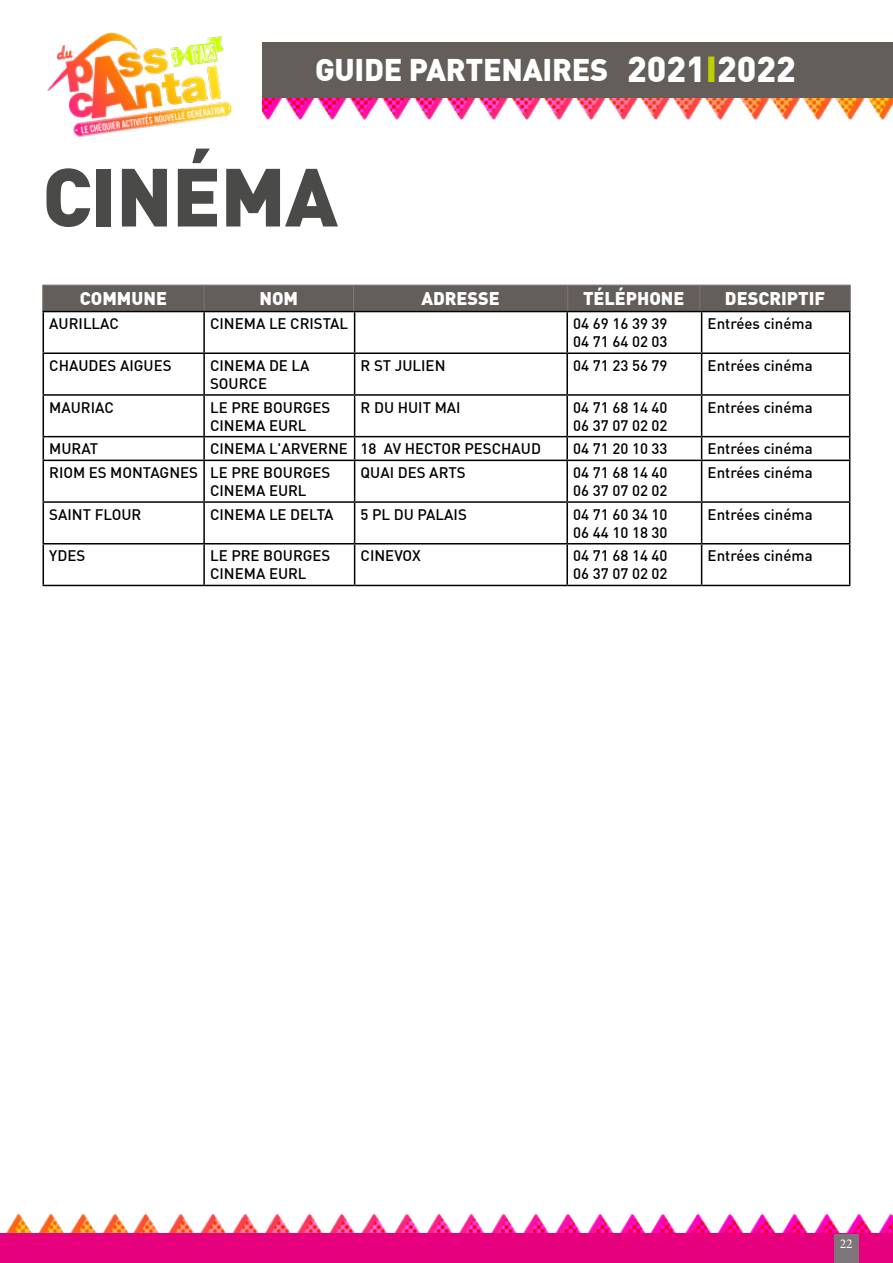
<style>
.page{position:relative;width:893px;height:1263px;background:#fff}
.page>*{position:absolute;margin:0;border:0;box-sizing:border-box;transform-origin:0 0}
.t1{font:900 81px "DIN";letter-spacing:-.01em;color:#4a4a49}
.t2{font:900 30.75px "DIN";letter-spacing:-.01em;color:#fff}
.t3{font:900 18px "DIN";color:#fff}
.t4{font:500 15px/18px "DIN";color:#000}
.t5{font:13.5px "Minion Pro";color:#fff}
.s1{font-size:35.4px}
.s2{font-size:35.4px;color:#bed000}
</style>
<div class="page">
<img style="left:6px;top:1213px;width:887px;height:20px">
<div style="left:0;top:1233px;width:893px;height:30px;background:#e6007d"></div>
<div style="left:263px;top:43px;width:630px;height:55px;background:#645e5b"></div>
<div style="left:834px;top:1234px;width:25px;height:29px;background:#7d7579"></div>
<svg style="left:42px;top:285px;width:809px;height:26px;background:#645e5b"></svg>
<img style="left:263px;top:98px;width:630px;height:22px">
<img style="left:47px;top:32px;width:185px;height:105px">
<hr style="left:43px;top:311px;width:161px;height:1px;background:#000">
<hr style="left:43px;top:312px;width:1px;height:40px;background:#000">
<hr style="left:204px;top:311px;width:151px;height:1px;background:#000">
<hr style="left:203px;top:312px;width:2px;height:40px;background:#000">
<hr style="left:355px;top:311px;width:212px;height:1px;background:#000">
<hr style="left:354px;top:312px;width:1px;height:40px;background:#000">
<hr style="left:567px;top:311px;width:135px;height:1px;background:#000">
<hr style="left:566px;top:312px;width:2px;height:40px;background:#000">
<hr style="left:702px;top:311px;width:148px;height:1px;background:#000">
<hr style="left:701px;top:312px;width:1px;height:40px;background:#000">
<hr style="left:849px;top:312px;width:1px;height:40px;background:#000">
<hr style="left:43px;top:352px;width:161px;height:2px;background:#000">
<hr style="left:43px;top:354px;width:1px;height:40px;background:#000">
<hr style="left:204px;top:352px;width:151px;height:2px;background:#000">
<hr style="left:203px;top:354px;width:2px;height:40px;background:#000">
<hr style="left:355px;top:352px;width:212px;height:2px;background:#000">
<hr style="left:354px;top:354px;width:1px;height:40px;background:#000">
<hr style="left:567px;top:352px;width:135px;height:2px;background:#000">
<hr style="left:566px;top:354px;width:2px;height:40px;background:#000">
<hr style="left:702px;top:352px;width:148px;height:2px;background:#000">
<hr style="left:701px;top:354px;width:1px;height:40px;background:#000">
<hr style="left:849px;top:354px;width:1px;height:40px;background:#000">
<hr style="left:43px;top:394px;width:161px;height:2px;background:#000">
<hr style="left:43px;top:396px;width:1px;height:40px;background:#000">
<hr style="left:204px;top:394px;width:151px;height:2px;background:#000">
<hr style="left:203px;top:396px;width:2px;height:40px;background:#000">
<hr style="left:355px;top:394px;width:212px;height:2px;background:#000">
<hr style="left:354px;top:396px;width:1px;height:40px;background:#000">
<hr style="left:567px;top:394px;width:135px;height:2px;background:#000">
<hr style="left:566px;top:396px;width:2px;height:40px;background:#000">
<hr style="left:702px;top:394px;width:148px;height:2px;background:#000">
<hr style="left:701px;top:396px;width:1px;height:40px;background:#000">
<hr style="left:849px;top:396px;width:1px;height:40px;background:#000">
<hr style="left:43px;top:436px;width:161px;height:1px;background:#000">
<svg style="left:43px;top:437px;width:1px;height:23px"></svg>
<hr style="left:204px;top:436px;width:151px;height:1px;background:#000">
<hr style="left:203px;top:437px;width:2px;height:23px;background:#000">
<hr style="left:355px;top:436px;width:212px;height:1px;background:#000">
<svg style="left:354px;top:437px;width:1px;height:23px"></svg>
<hr style="left:567px;top:436px;width:135px;height:1px;background:#000">
<hr style="left:566px;top:437px;width:2px;height:23px;background:#000">
<hr style="left:702px;top:436px;width:148px;height:1px;background:#000">
<svg style="left:701px;top:437px;width:1px;height:23px"></svg>
<svg style="left:849px;top:437px;width:1px;height:23px"></svg>
<hr style="left:43px;top:460px;width:161px;height:1px;background:#000">
<hr style="left:43px;top:461px;width:1px;height:40px;background:#000">
<hr style="left:204px;top:460px;width:151px;height:1px;background:#000">
<hr style="left:203px;top:461px;width:2px;height:40px;background:#000">
<hr style="left:355px;top:460px;width:212px;height:1px;background:#000">
<hr style="left:354px;top:461px;width:1px;height:40px;background:#000">
<hr style="left:567px;top:460px;width:135px;height:1px;background:#000">
<hr style="left:566px;top:461px;width:2px;height:40px;background:#000">
<hr style="left:702px;top:460px;width:148px;height:1px;background:#000">
<hr style="left:701px;top:461px;width:1px;height:40px;background:#000">
<hr style="left:849px;top:461px;width:1px;height:40px;background:#000">
<hr style="left:43px;top:501px;width:161px;height:2px;background:#000">
<hr style="left:43px;top:503px;width:1px;height:40px;background:#000">
<hr style="left:204px;top:501px;width:151px;height:2px;background:#000">
<hr style="left:203px;top:503px;width:2px;height:40px;background:#000">
<hr style="left:355px;top:501px;width:212px;height:2px;background:#000">
<hr style="left:354px;top:503px;width:1px;height:40px;background:#000">
<hr style="left:567px;top:501px;width:135px;height:2px;background:#000">
<hr style="left:566px;top:503px;width:2px;height:40px;background:#000">
<hr style="left:702px;top:501px;width:148px;height:2px;background:#000">
<hr style="left:701px;top:503px;width:1px;height:40px;background:#000">
<hr style="left:849px;top:503px;width:1px;height:40px;background:#000">
<hr style="left:43px;top:543px;width:161px;height:1px;background:#000">
<hr style="left:43px;top:544px;width:1px;height:41px;background:#000">
<hr style="left:204px;top:543px;width:151px;height:1px;background:#000">
<hr style="left:203px;top:544px;width:2px;height:41px;background:#000">
<hr style="left:355px;top:543px;width:212px;height:1px;background:#000">
<hr style="left:354px;top:544px;width:1px;height:41px;background:#000">
<hr style="left:567px;top:543px;width:135px;height:1px;background:#000">
<hr style="left:566px;top:544px;width:2px;height:41px;background:#000">
<hr style="left:702px;top:543px;width:148px;height:1px;background:#000">
<hr style="left:701px;top:544px;width:1px;height:41px;background:#000">
<hr style="left:849px;top:544px;width:1px;height:41px;background:#000">
<hr style="left:43px;top:585px;width:161px;height:1px;background:#000">
<hr style="left:204px;top:585px;width:151px;height:1px;background:#000">
<hr style="left:355px;top:585px;width:212px;height:1px;background:#000">
<hr style="left:567px;top:585px;width:135px;height:1px;background:#000">
<hr style="left:702px;top:585px;width:148px;height:1px;background:#000">
<h2 class="t2" style="left:315px;top:50px;width:482px">GUIDE PARTENAIRES <span class="s1">2021</span><span class="s2">I</span><span class="s1">2022</span></h2>
<h1 class="t1" style="left:43px;top:143px;width:297px">CINÉMA</h1>
<p class="t3" style="left:80px;top:287px;width:89px">COMMUNE</p>
<p class="t3" style="left:259px;top:287px;width:40px">NOM</p>
<p class="t3" style="left:421px;top:287px;width:80px">ADRESSE</p>
<p class="t3" style="left:583px;top:287px;width:103px">TÉLÉPHONE</p>
<p class="t3" style="left:725px;top:287px;width:102px">DESCRIPTIF</p>
<p class="t4" style="left:49px;top:314px;width:71px">AURILLAC</p>
<p class="t4" style="left:210px;top:314px;width:140px">CINEMA LE CRISTAL</p>
<p class="t4" style="left:573px;top:314px;width:96px">04 69 16 39 39<br>04 71 64 02 03</p>
<p class="t4" style="left:708px;top:314px;width:107px">Entrées cinéma</p>
<p class="t4" style="left:49px;top:356px;width:124px">CHAUDES AIGUES</p>
<p class="t4" style="left:210px;top:356px;width:101px">CINEMA DE LA<br>SOURCE</p>
<p class="t4" style="left:361px;top:356px;width:86px">R ST JULIEN</p>
<p class="t4" style="left:573px;top:356px;width:96px">04 71 23 56 79</p>
<p class="t4" style="left:708px;top:356px;width:107px">Entrées cinéma</p>
<p class="t4" style="left:49px;top:398px;width:66px">MAURIAC</p>
<p class="t4" style="left:210px;top:398px;width:122px">LE PRE BOURGES<br>CINEMA EURL</p>
<p class="t4" style="left:361px;top:398px;width:102px">R DU HUIT MAI</p>
<p class="t4" style="left:573px;top:398px;width:96px">04 71 68 14 40<br>06 37 07 02 02</p>
<p class="t4" style="left:708px;top:398px;width:107px">Entrées cinéma</p>
<p class="t4" style="left:49px;top:439px;width:51px">MURAT</p>
<p class="t4" style="left:210px;top:439px;width:332px">CINEMA L'ARVERNE 18 AV HECTOR PESCHAUD</p>
<p class="t4" style="left:573px;top:439px;width:96px">04 71 20 10 33</p>
<p class="t4" style="left:708px;top:439px;width:107px">Entrées cinéma</p>
<p class="t4" style="left:210px;top:463px;width:122px;text-indent:-161px">RIOM ES MONTAGNES LE PRE BOURGES<br>CINEMA EURL</p>
<p class="t4" style="left:361px;top:463px;width:107px">QUAI DES ARTS</p>
<p class="t4" style="left:573px;top:463px;width:96px">04 71 68 14 40<br>06 37 07 02 02</p>
<p class="t4" style="left:708px;top:463px;width:107px">Entrées cinéma</p>
<p class="t4" style="left:49px;top:505px;width:94px">SAINT FLOUR</p>
<p class="t4" style="left:210px;top:505px;width:125px">CINEMA LE DELTA</p>
<p class="t4" style="left:361px;top:505px;width:108px">5 PL DU PALAIS</p>
<p class="t4" style="left:573px;top:505px;width:96px">04 71 60 34 10<br>06 44 10 18 30</p>
<p class="t4" style="left:708px;top:505px;width:107px">Entrées cinéma</p>
<p class="t4" style="left:49px;top:546px;width:38px">YDES</p>
<p class="t4" style="left:210px;top:546px;width:122px">LE PRE BOURGES<br>CINEMA EURL</p>
<p class="t4" style="left:361px;top:546px;width:62px">CINEVOX</p>
<p class="t4" style="left:573px;top:546px;width:96px">04 71 68 14 40<br>06 37 07 02 02</p>
<p class="t4" style="left:708px;top:546px;width:107px">Entrées cinéma</p>
<p class="t5" style="left:840px;top:1234px;width:14px">22</p>
</div>
